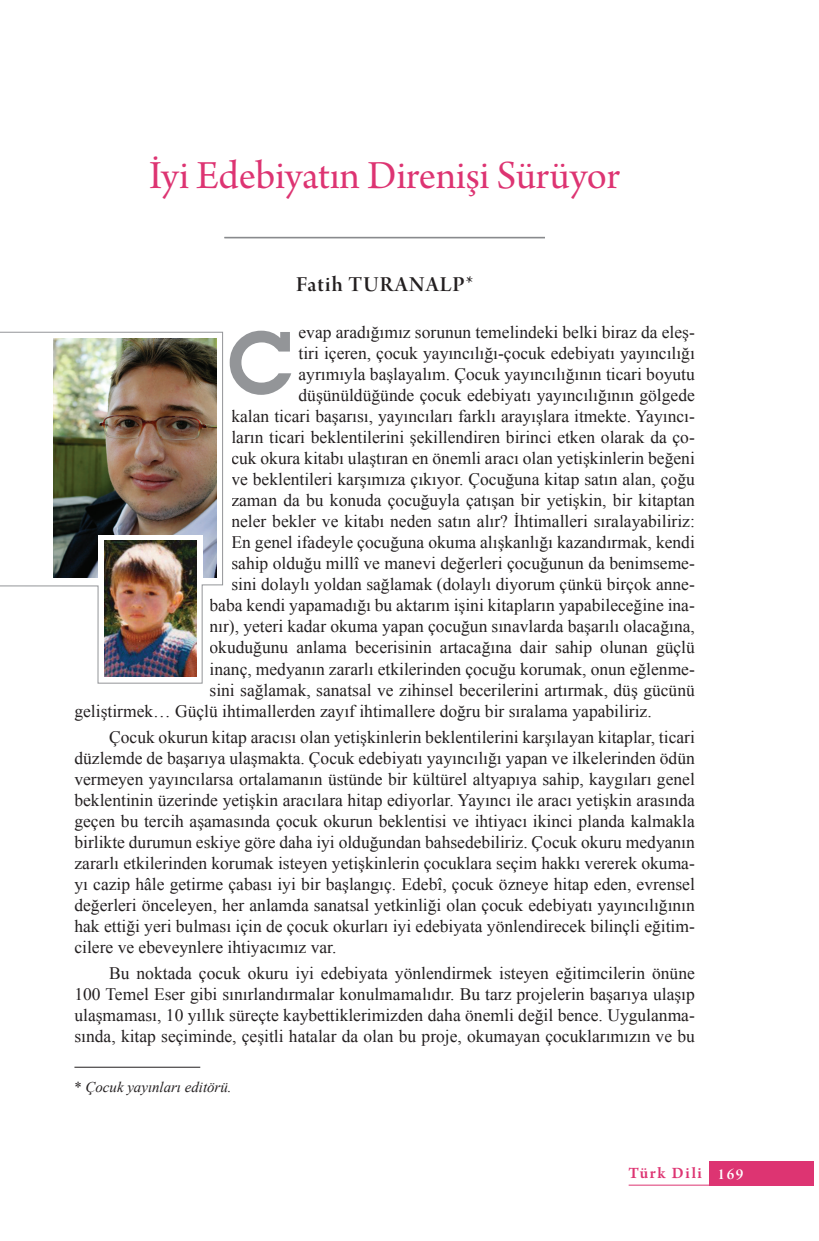
<style>
.page{position:relative;width:819px;height:1241px;background:#fff}
.page>*{position:absolute;margin:0;border:0;box-sizing:border-box;transform-origin:0 0}
.Baslik{font:600 86.1px "Lubalin Graph";color:#939598}
.Konu_Adı{font:42px "Arno Pro Subhead";color:#dd3472}
.Yazar_Adı{font:22.75px "Arno Pro Smbd Display";letter-spacing:.055em;color:#231f20}
.t1{font:17.5px/21px "Times New Roman";color:#231f20;text-align:justify}
.t2{font:600 16.62px "Arno Pro";letter-spacing:.1em;color:#dd3472}
.Dipnot{font:italic 14.88px "Times New Roman";color:#231f20}
.s1{font-style:normal}
.s2{font-family:"Arno Pro Smbd Display";font-weight:400;font-size:16.1px;color:#fff}
</style>
<div class="page">
<div style="left:709px;top:1160px;width:105px;height:25px;background:#dd3472"></div>
<hr style="left:628px;top:1184px;width:81px;height:1px;background:#dd3472">
<hr style="left:74px;top:1066px;width:126px;height:1px;background:#231f20">
<hr style="left:224px;top:237px;width:321px;height:1px;background:#808285">
<svg style="left:0;top:332px;width:223px;height:351px"></svg>
<img style="left:54px;top:338px;width:162px;height:240px">
<div style="left:98px;top:535px;width:104px;height:44px;background:#fff"></div>
<img style="left:104px;top:540px;width:92px;height:136px">
<p class="Konu_Adı" style="left:149px;top:151px;width:472px">İyi Edebiyatın Direnişi Sürüyor</p>
<p class="Yazar_Adı" style="left:296px;top:272px;width:178px">Fatih TURANALP*</p>
<p class="t1" style="left:298px;top:321px;width:398px">evap aradığımız sorunun temelindeki belki biraz da eleş-</p>
<p class="t1" style="left:298px;top:342px;width:398px">tiri içeren, çocuk yayıncılığı-çocuk edebiyatı yayıncılığı</p>
<p class="t1" style="left:298px;top:363px;width:398px">ayrımıyla başlayalım. Çocuk yayıncılığının ticari boyutu</p>
<p class="t1" style="left:298px;top:384px;width:398px">düşünüldüğünde çocuk edebiyatı yayıncılığının gölgede</p>
<p class="t1" style="left:231px;top:405px;width:465px">kalan ticari başarısı, yayıncıları farklı arayışlara itmekte. Yayıncı-</p>
<p class="t1" style="left:231px;top:426px;width:465px">ların ticari beklentilerini şekillendiren birinci etken olarak da ço-</p>
<p class="t1" style="left:231px;top:447px;width:465px">cuk okura kitabı ulaştıran en önemli aracı olan yetişkinlerin beğeni</p>
<p class="t1" style="left:231px;top:468px;width:465px">ve beklentileri karşımıza çıkıyor. Çocuğuna kitap satın alan, çoğu</p>
<p class="t1" style="left:231px;top:489px;width:465px">zaman da bu konuda çocuğuyla çatışan bir yetişkin, bir kitaptan</p>
<p class="t1" style="left:231px;top:510px;width:465px">neler bekler ve kitabı neden satın alır? İhtimalleri sıralayabiliriz:</p>
<p class="t1" style="left:231px;top:531px;width:465px">En genel ifadeyle çocuğuna okuma alışkanlığı kazandırmak, kendi</p>
<p class="t1" style="left:231px;top:552px;width:465px">sahip olduğu millî ve manevi değerleri çocuğunun da benimseme-</p>
<p class="t1" style="left:231px;top:573px;width:465px">sini dolaylı yoldan sağlamak (dolaylı diyorum çünkü birçok anne-</p>
<p class="t1" style="left:209px;top:594px;width:487px">baba kendi yapamadığı bu aktarım işini kitapların yapabileceğine ina-</p>
<p class="t1" style="left:209px;top:615px;width:487px">nır), yeteri kadar okuma yapan çocuğun sınavlarda başarılı olacağına,</p>
<p class="t1" style="left:209px;top:636px;width:487px">okuduğunu anlama becerisinin artacağına dair sahip olunan güçlü</p>
<p class="t1" style="left:209px;top:657px;width:487px">inanç, medyanın zararlı etkilerinden çocuğu korumak, onun eğlenme-</p>
<p class="t1" style="left:209px;top:678px;width:487px">sini sağlamak, sanatsal ve zihinsel becerilerini artırmak, düş gücünü</p>
<p class="t1" style="left:74px;top:699px;width:578px">geliştirmek… Güçlü ihtimallerden zayıf ihtimallere doğru bir sıralama yapabiliriz.</p>
<p class="t1" style="left:74px;top:725px;width:622px;text-indent:35px">Çocuk okurun kitap aracısı olan yetişkinlerin beklentilerini karşılayan kitaplar, ticari düzlemde de başarıya ulaşmakta. Çocuk edebiyatı yayıncılığı yapan ve ilkelerinden ödün vermeyen yayıncılarsa ortalamanın üstünde bir kültürel altyapıya sahip, kaygıları genel beklentinin üzerinde yetişkin aracılara hitap ediyorlar. Yayıncı ile aracı yetişkin arasında geçen bu tercih aşamasında çocuk okurun beklentisi ve ihtiyacı ikinci planda kalmakla birlikte durumun eskiye göre daha iyi olduğundan bahsedebiliriz. Çocuk okuru medyanın zararlı etkilerinden korumak isteyen yetişkinlerin çocuklara seçim hakkı vererek okuma&shy;yı cazip hâle getirme çabası iyi bir başlangıç. Edebî, çocuk özneye hitap eden, evrensel değerleri önceleyen, her anlamda sanatsal yetkinliği olan çocuk edebiyatı yayıncılığının hak ettiği yeri bulması için de çocuk okurları iyi edebiyata yönlendirecek bilinçli eğitim&shy;cilere ve ebeveynlere ihtiyacımız var.</p>
<p class="t1" style="left:74px;top:961px;width:622px;text-indent:35px">Bu noktada çocuk okuru iyi edebiyata yönlendirmek isteyen eğitimcilerin önüne 100 Temel Eser gibi sınırlandırmalar konulmamalıdır. Bu tarz projelerin başarıya ulaşıp ulaşmaması, 10 yıllık süreçte kaybettiklerimizden daha önemli değil bence. Uygulanma&shy;sında, kitap seçiminde, çeşitli hatalar da olan bu proje, okumayan çocuklarımızın ve bu</p>
<p class="Baslik" style="left:228px;top:305px;width:67px">C</p>
<p class="Dipnot" style="left:74px;top:1076px;width:159px"><span class="s1">*</span> Çocuk yayınları editörü.</p>
<p class="t2" style="left:628px;top:1163px;width:116px">Türk Dili <span class="s2">169</span></p>
</div>
